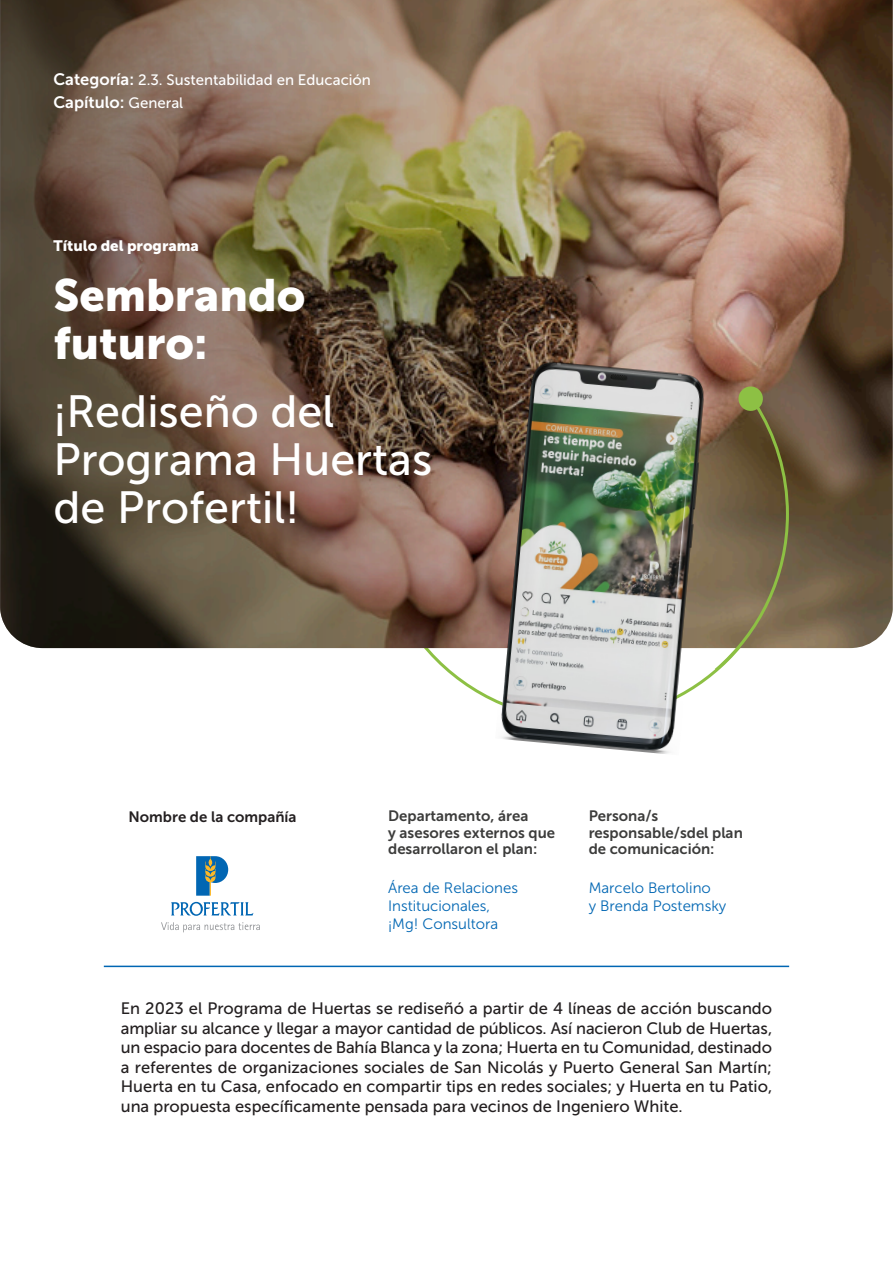
<style>
.page{position:relative;width:893px;height:1263px;background:#fff}
.page>*{position:absolute;margin:0;border:0;box-sizing:border-box;transform-origin:0 0}
.t1{font:45px/48px "Museo Sans 500";color:#fff}
.t2{font:45px "Museo Sans 900";color:#fff}
.t3{font:16.5px/19.5px "Museo Sans 500";color:#231f20;text-align:justify}
.t4{font:16.5px "Museo Sans 700";color:#fff}
.t5{font:15px/16.5px "Museo Sans 700";color:#3c3c3b}
.t6{font:15px "Museo Sans 300";color:#0066b3}
.t7{font:15px "Museo Sans 500";color:#fff}
.t8{font:15px "Museo Sans 700";color:#231f20}
.t9{font:15px "Museo Sans 900";color:#fff}
.s1{font-family:"Museo Sans 700";font-size:16.5px}
.s2{font-family:"Museo Sans 500";font-size:15px}
</style>
<div class="page">
<img style="left:0;top:0;width:893px;height:648px">
<svg style="left:196px;top:856px;width:32px;height:40px"></svg>
<svg style="left:171px;top:902px;width:82px;height:14px"></svg>
<svg style="left:161px;top:922px;width:99px;height:10px"></svg>
<hr style="left:104px;top:966px;width:685px;height:1px;background:#0066b3">
<svg style="left:714px;top:385px;width:76px;height:289px"></svg>
<img style="left:495px;top:357px;width:219px;height:397px">
<p class="t7" style="left:53px;top:71px;width:319px"><span class="s1">Categoría:</span> 2.3. Sustentabilidad en Educación</p>
<p class="t4" style="left:53px;top:93px;width:131px">Capítulo: <span class="s2">General</span></p>
<p class="t9" style="left:53px;top:237px;width:147px">Título del programa</p>
<p class="t2" style="left:53px;top:270px;width:253px">Sembrando</p>
<p class="t2" style="left:53px;top:318px;width:156px">futuro:</p>
<p class="t1" style="left:53px;top:387px;width:380px">¡Rediseño del<br>Programa Huertas de Profertil!</p>
<p class="t8" style="left:128px;top:809px;width:170px">Nombre de la compañía</p>
<p class="t5" style="left:388px;top:808px;width:142px">Departamento, área</p>
<p class="t5" style="left:388px;top:824px;width:168px">y asesores externos que desarrollaron el plan:</p>
<p class="t6" style="left:388px;top:880px;width:131px">Área de Relaciones</p>
<p class="t6" style="left:388px;top:898px;width:104px">Institucionales,</p>
<p class="t6" style="left:388px;top:916px;width:112px">¡Mg! Consultora</p>
<p class="t5" style="left:589px;top:808px;width:71px">Persona/s</p>
<p class="t5" style="left:589px;top:824px;width:156px">responsable/sdel plan</p>
<p class="t5" style="left:589px;top:841px;width:127px">de comunicación:</p>
<p class="t6" style="left:589px;top:880px;width:124px">Marcelo Bertolino</p>
<p class="t6" style="left:589px;top:898px;width:139px">y Brenda Postemsky</p>
<p class="t3" style="left:121px;top:999px;width:653px">En 2023 el Programa de Huertas se rediseñó a partir de 4 líneas de acción buscando ampliar su alcance y llegar a mayor cantidad de públicos. Así nacieron Club de Huertas, un espacio para docentes de Bahía Blanca y la zona; Huerta en tu Comunidad, destinado a referentes de organizaciones sociales de San Nicolás y Puerto General San Martín; Huerta en tu Casa, enfocado en compartir tips en redes sociales; y Huerta en tu Patio, una propuesta específicamente pensada para vecinos de Ingeniero White.</p>
</div>
